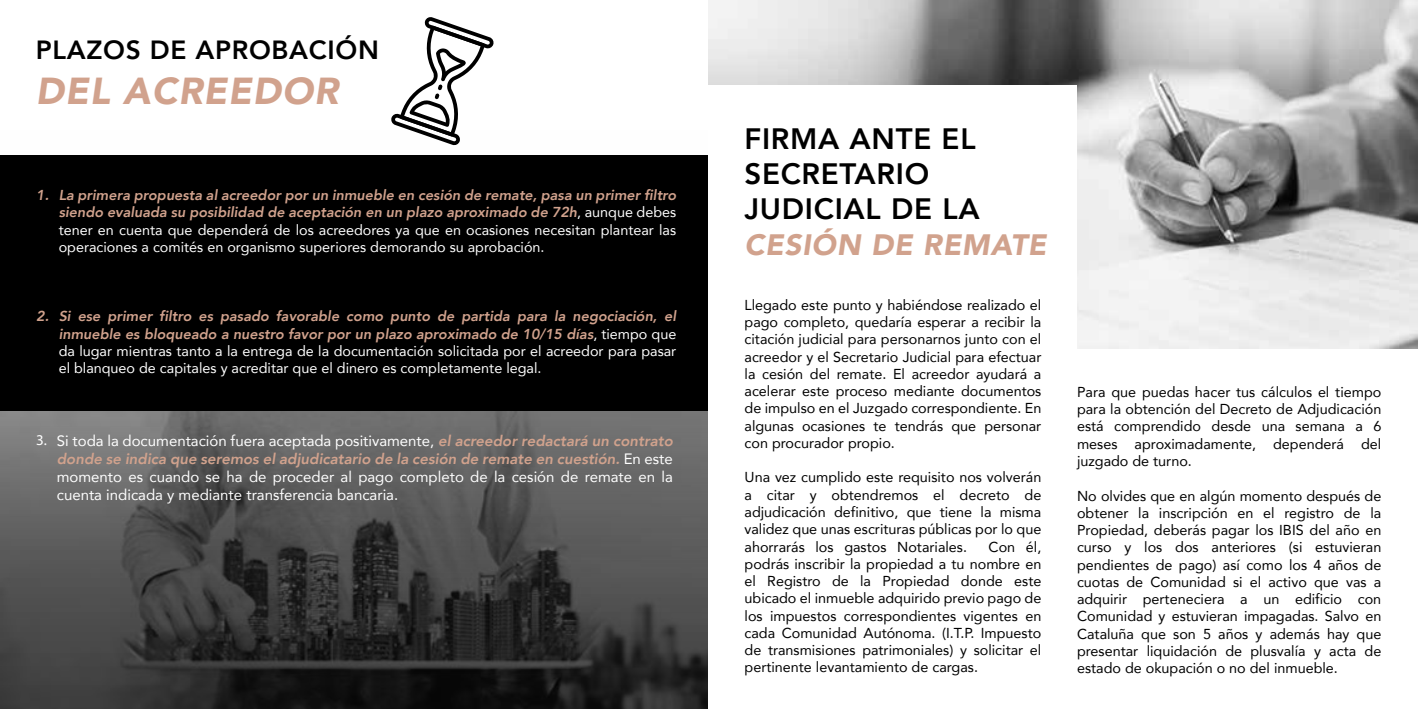
<style>
.page{position:relative;width:1418px;height:709px;background:#fff}
.page>*{position:absolute;margin:0;border:0;box-sizing:border-box;transform-origin:0 0}
.t1{font:italic 900 37.5px "Avenir";letter-spacing:.025em;color:#d1a28d}
.t2{font:800 29.38px/35.2px "Avenir";letter-spacing:.025em;color:#000}
.t3{font:italic 900 29.38px "Avenir";letter-spacing:.025em;color:#d1a28d}
.t4{font:800 26.25px "Avenir";letter-spacing:.025em;color:#000}
.t5{font:15px/18px "Avenir";color:#fff;text-align:justify}
.t6{font:15px "Myriad Pro";color:#fff}
.t7{font:14.38px/17.2px "Avenir";color:#000;text-align:justify}
.t8{font:14.38px/17.2px "Avenir";color:#fff;text-align:justify}
.s1{font-weight:800;font-style:italic;color:#d1a28d}
</style>
<div class="page">
<img style="left:709px;top:0;width:708px;height:349px">
<svg style="left:0;top:155px;width:708px;height:554px;background:#494949"></svg>
<div style="left:708px;top:86px;width:368px;height:623px;background:#fff"></div>
<div style="left:0;top:156px;width:708px;height:255px;background:#000"></div>
<svg style="left:391px;top:17px;width:103px;height:129px"></svg>
<h3 class="t4" style="left:36px;top:30px;width:344px">PLAZOS DE APROBACIÓN</h3>
<h1 class="t1" style="left:36px;top:60px;width:304px">DEL ACREEDOR</h1>
<p class="t8" style="left:59px;top:186px;width:619px;text-indent:-22px"><span class="s1">1. La primera propuesta al acreedor por un inmueble en cesión de remate, pasa un primer filtro siendo evaluada su posibilidad de aceptación en un plazo aproximado de 72h</span>, aunque debes tener en cuenta que dependerá de los acreedores ya que en ocasiones necesitan plantear las operaciones a comités en organismo superiores demorando su aprobación.</p>
<p class="t8" style="left:59px;top:307px;width:619px;text-indent:-22px"><span class="s1">2. Si ese primer filtro es pasado favorable como punto de partida para la negociación, el inmueble es bloqueado a nuestro favor por un plazo aproximado de 10/15 días</span>, tiempo que da lugar mientras tanto a la entrega de la documentación solicitada por el acreedor para pasar el blanqueo de capitales y acreditar que el dinero es completamente legal.</p>
<p class="t6" style="left:36px;top:430px;width:12px">3.</p>
<p class="t5" style="left:57px;top:431px;width:617px">Si toda la documentación fuera aceptada positivamente, <span class="s1">el acreedor redactará un contrato donde se indica que seremos el adjudicatario de la cesión de remate en cuestión.</span> En este momento es cuando se ha de proceder al pago completo de la cesión de remate en la cuenta indicada y mediante transferencia bancaria.</p>
<h2 class="t2" style="left:744px;top:121px;width:237px">FIRMA ANTE EL<br>SECRETARIO<br>JUDICIAL DE LA</h2>
<h2 class="t3" style="left:744px;top:220px;width:304px">CESIÓN DE REMATE</h2>
<p class="t7" style="left:744px;top:296px;width:298px">Llegado este punto y habiéndose realizado el pago completo, quedaría esperar a recibir la citación judicial para personarnos junto con el acreedor y el Secretario Judicial para efectuar la cesión del remate. El acreedor ayudará a acelerar este proceso mediante documentos de impulso en el Juzgado correspondiente. En algunas ocasiones te tendrás que personar con procurador propio.</p>
<p class="t7" style="left:744px;top:468px;width:298px">Una vez cumplido este requisito nos volverán a citar y obtendremos el decreto de adjudicación definitivo, que tiene la misma validez que unas escrituras públicas por lo que ahorrarás los gastos Notariales.</p>
<p class="t7" style="left:744px;top:537px;width:298px;text-indent:244px">Con él, podrás inscribir la propiedad a tu nombre en el Registro de la Propiedad donde este ubicado el inmueble adquirido previo pago de los impuestos correspondientes vigentes en cada Comunidad Autónoma. (I.T.P. Impuesto de transmisiones patrimoniales) y solicitar el pertinente levantamiento de cargas.</p>
<p class="t7" style="left:1077px;top:383px;width:306px">Para que puedas hacer tus cálculos el tiempo para la obtención del Decreto de Adjudicación está comprendido desde una semana a 6 meses aproximadamente, dependerá del juzgado de turno.</p>
<p class="t7" style="left:1077px;top:486px;width:306px">No olvides que en algún momento después de obtener la inscripción en el registro de la Propiedad, deberás pagar los IBIS del año en curso y los dos anteriores (si estuvieran pendientes de pago) así como los 4 años de cuotas de Comunidad si el activo que vas a adquirir perteneciera a un edificio con Comunidad y estuvieran impagadas. Salvo en Cataluña que son 5 años y además hay que presentar liquidación de plusvalía y acta de estado de okupación o no del inmueble.</p>
</div>
